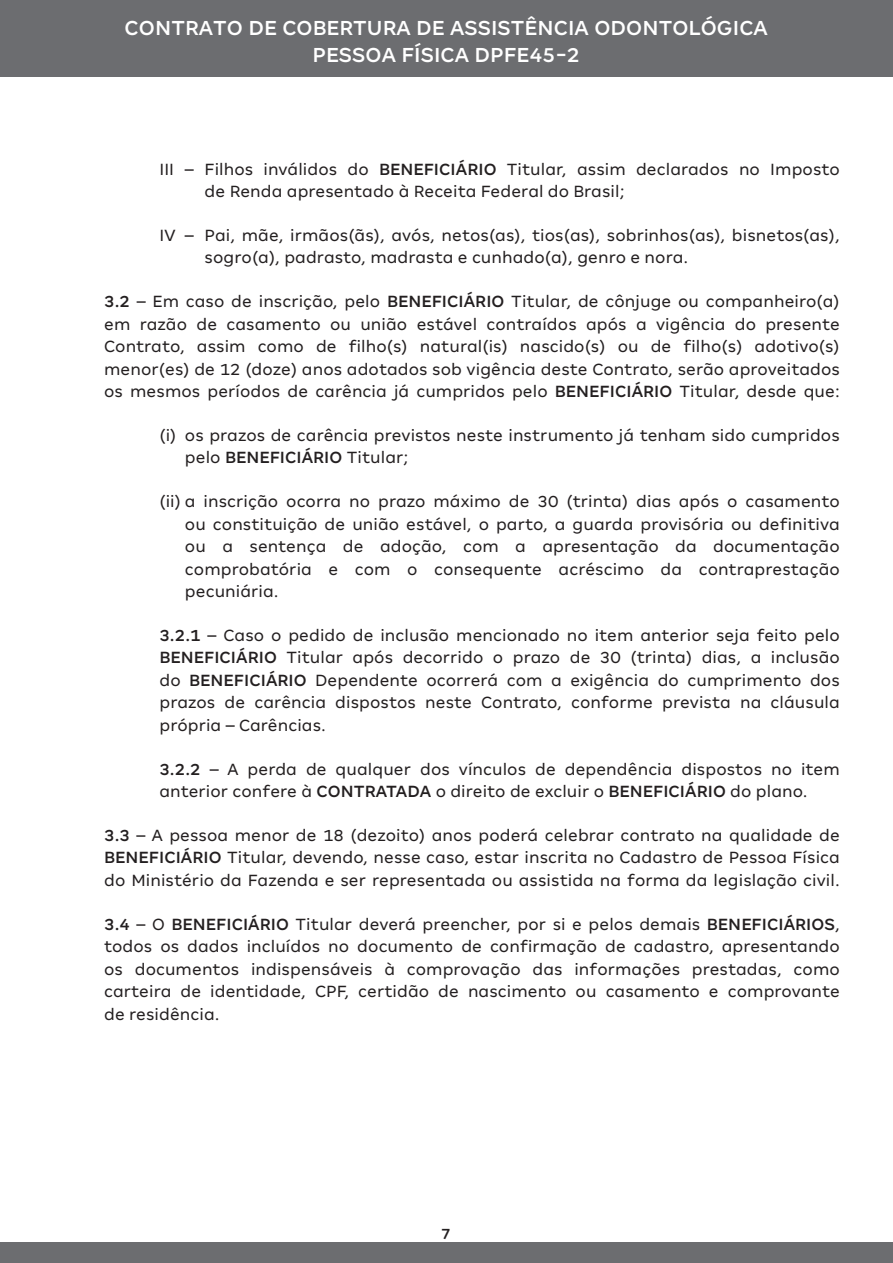
<style>
.page{position:relative;width:893px;height:1263px;background:#fff}
.page>*{position:absolute;margin:0;border:0;box-sizing:border-box;transform-origin:0 0}
.t1{font:500 22.5px/27px "Amil Typeface";letter-spacing:.005em;color:#fff;text-align:center}
.t2{font:18px/22.5px "Amil Typeface";letter-spacing:.005em;color:#231f20;text-align:justify}
.t3{font:500 16.5px "Amil Typeface";color:#231f20}
.s1{font-weight:500}
</style>
<div class="page">
<div style="left:0;top:1243px;width:893px;height:20px;background:#6c6d70"></div>
<div style="left:0;top:0;width:893px;height:76px;background:#6c6d70"></div>
<p class="t1" style="left:125px;top:14px;width:645px">CONTRATO DE COBERTURA DE ASSISTÊNCIA ODONTOLÓGICA<br>PESSOA FÍSICA DPFE45-2</p>
<p class="t2" style="left:205px;top:157px;width:637px;text-indent:-45px">III – Filhos inválidos do <span class="s1">BENEFICIÁRIO</span> Titular, assim declarados no Imposto de Renda apresentado à Receita Federal do Brasil;</p>
<p class="t2" style="left:205px;top:224px;width:637px;text-indent:-45px">IV – Pai, mãe, irmãos(ãs), avós, netos(as), tios(as), sobrinhos(as), bisnetos(as), sogro(a), padrasto, madrasta e cunhado(a), genro e nora.</p>
<p class="t2" style="left:104px;top:290px;width:737px"><span class="s1">3.2</span> – Em caso de inscrição, pelo <span class="s1">BENEFICIÁRIO</span> Titular, de cônjuge ou companheiro(a) em razão de casamento ou união estável contraídos após a vigência do presente Contrato, assim como de filho(s) natural(is) nascido(s) ou de filho(s) adotivo(s) menor(es) de 12 (doze) anos adotados sob vigência deste Contrato, serão aproveitados os mesmos períodos de carência já cumpridos pelo <span class="s1">BENEFICIÁRIO</span> Titular, desde que:</p>
<p class="t2" style="left:185px;top:424px;width:656px;text-indent:-26px">(i) os prazos de carência previstos neste instrumento já tenham sido cumpridos pelo <span class="s1">BENEFICIÁRIO</span> Titular;</p>
<p class="t2" style="left:185px;top:490px;width:656px;text-indent:-26px">(ii) a inscrição ocorra no prazo máximo de 30 (trinta) dias após o casamento ou constituição de união estável, o parto, a guarda provisória ou definitiva ou a sentença de adoção, com a apresentação da documentação comprobatória e com o consequente acréscimo da contraprestação pecuniária.</p>
<p class="t2" style="left:159px;top:624px;width:682px"><span class="s1">3.2.1</span> – Caso o pedido de inclusão mencionado no item anterior seja feito pelo <span class="s1">BENEFICIÁRIO</span> Titular após decorrido o prazo de 30 (trinta) dias, a inclusão do <span class="s1">BENEFICIÁRIO</span> Dependente ocorrerá com a exigência do cumprimento dos prazos de carência dispostos neste Contrato, conforme prevista na cláusula própria – Carências.</p>
<p class="t2" style="left:159px;top:757px;width:682px"><span class="s1">3.2.2</span> – A perda de qualquer dos vínculos de dependência dispostos no item anterior confere à <span class="s1">CONTRATADA</span> o direito de excluir o <span class="s1">BENEFICIÁRIO</span> do plano.</p>
<p class="t2" style="left:104px;top:824px;width:737px"><span class="s1">3.3</span> – A pessoa menor de 18 (dezoito) anos poderá celebrar contrato na qualidade de <span class="s1">BENEFICIÁRIO</span> Titular, devendo, nesse caso, estar inscrita no Cadastro de Pessoa Física do Ministério da Fazenda e ser representada ou assistida na forma da legislação civil.</p>
<p class="t2" style="left:104px;top:913px;width:737px"><span class="s1">3.4</span> – O <span class="s1">BENEFICIÁRIO</span> Titular deverá preencher, por si e pelos demais <span class="s1">BENEFICIÁRIOS</span>, todos os dados incluídos no documento de confirmação de cadastro, apresentando os documentos indispensáveis à comprovação das informações prestadas, como carteira de identidade, CPF, certidão de nascimento ou casamento e comprovante de residência.</p>
<p class="t3" style="left:441px;top:1224px;width:11px">7</p>
</div>
